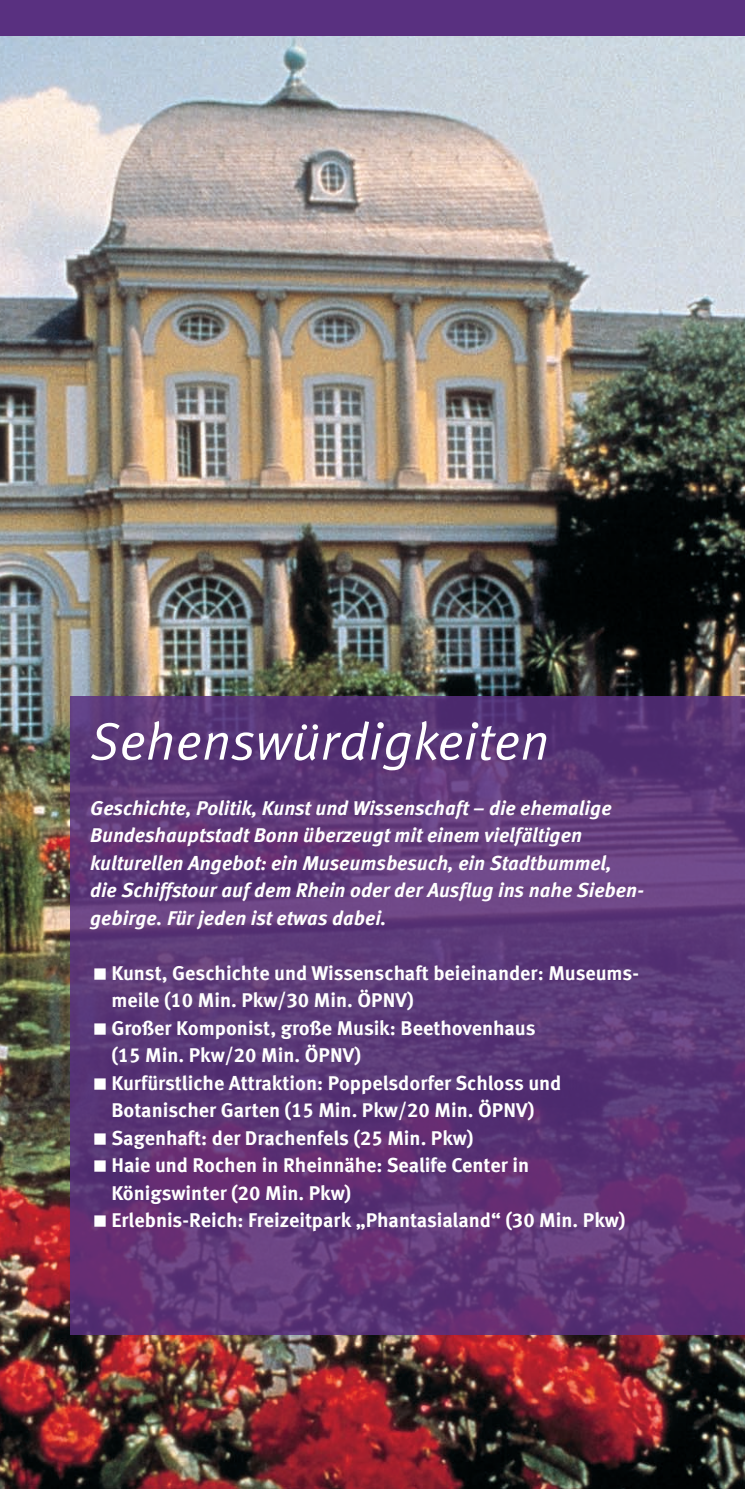
<style>
.page{position:relative;width:745px;height:1489px;background:#fff}
.page>*{position:absolute;margin:0;border:0;box-sizing:border-box;transform-origin:0 0}
.t1{font:52.5px "Meta Offc Norm Ita";color:#fff}
.t2{font:700 20px/27.5px "Meta Offc";color:#fff}
.t3{font:italic 700 20px/27.5px "Meta Offc";color:#fff}
</style>
<div class="page">
<img style="left:0;top:35px;width:744px;height:1453px">
<div style="left:0;top:0;width:744px;height:35px;background:#593080"></div>
<svg style="left:71px;top:696px;width:673px;height:638px;background:#5e3778"></svg>
<svg style="left:94px;top:967px;width:12px;height:12px"></svg>
<svg style="left:94px;top:1022px;width:12px;height:12px"></svg>
<svg style="left:94px;top:1077px;width:12px;height:12px"></svg>
<svg style="left:94px;top:1132px;width:12px;height:12px"></svg>
<svg style="left:94px;top:1160px;width:12px;height:11px"></svg>
<svg style="left:94px;top:1215px;width:12px;height:11px"></svg>
<h1 class="t1" style="left:90px;top:711px;width:460px">Sehenswürdigkeiten</h1>
<p class="t3" style="left:90px;top:794px;width:555px">Geschichte, Politik, Kunst und Wissenschaft – die ehemalige Bundeshauptstadt Bonn überzeugt mit einem vielfältigen kulturellen Angebot: ein Museumsbesuch, ein Stadtbummel,<br>die Schiffstour auf dem Rhein oder der Ausflug ins nahe Sieben&shy;gebirge. Für jeden ist etwas dabei.</p>
<p class="t2" style="left:111px;top:959px;width:529px">Kunst, Geschichte und Wissenschaft beieinander: Museums&shy;meile (10 Min. Pkw/30 Min. ÖPNV)<br>Großer Komponist, große Musik: Beethovenhaus<br>(15 Min. Pkw/20 Min. ÖPNV)<br>Kurfürstliche Attraktion: Poppelsdorfer Schloss und Botanischer Garten (15 Min. Pkw/20 Min. ÖPNV)<br>Sagenhaft: der Drachenfels (25 Min. Pkw)<br>Haie und Rochen in Rheinnähe: Sealife Center in Königswinter (20 Min. Pkw)<br>Erlebnis-Reich: Freizeitpark „Phantasialand“ (30 Min. Pkw)</p>
</div>
